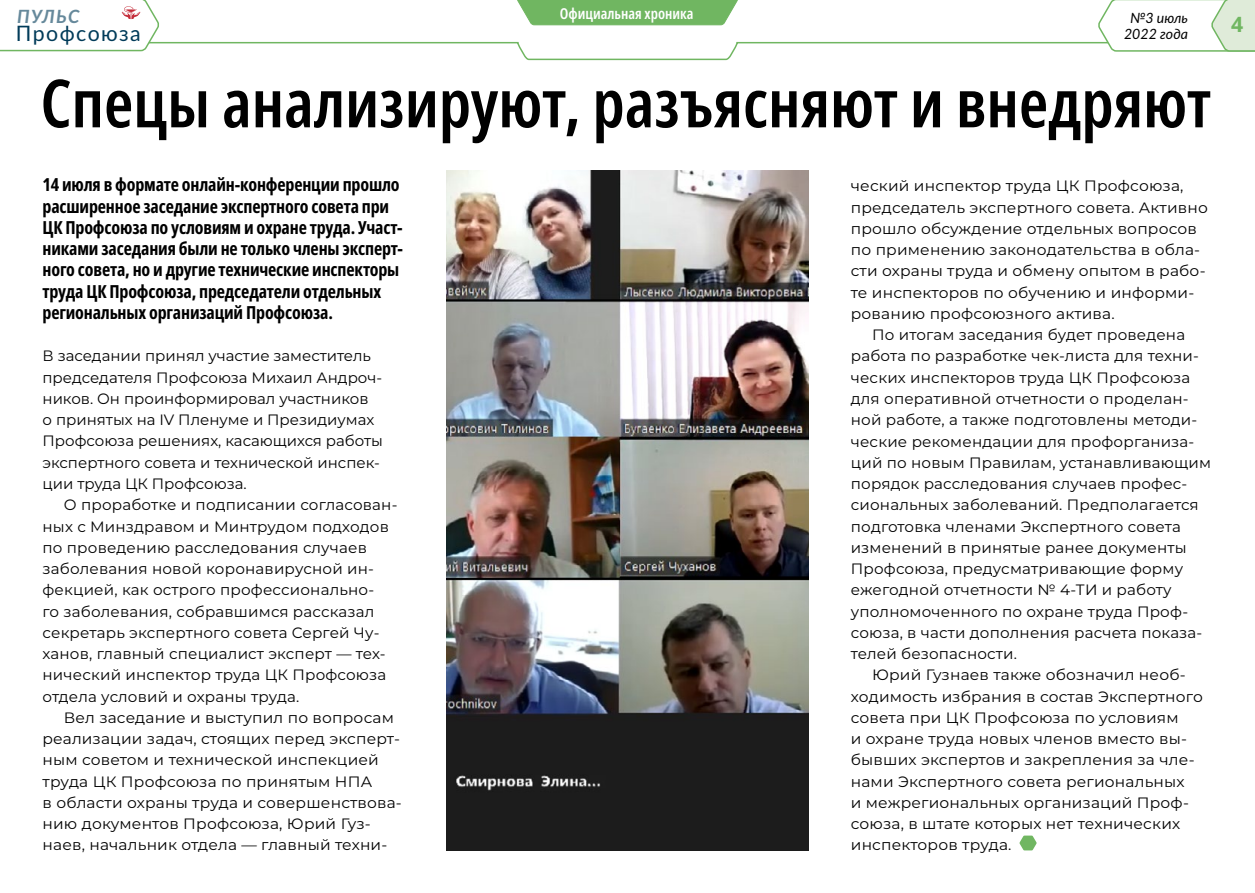
<style>
.page{position:relative;width:1255px;height:893px;background:#fff}
.page>*{position:absolute;margin:0;border:0;box-sizing:border-box;transform-origin:0 0}
.t1{font:600 extra-condensed 66.45px "Noto Sans";color:#000}
.t2{font:21.3px "Lato";letter-spacing:.07em;color:#003b59}
.t3{font:700 21.3px "Noto Sans";color:#70b661}
.t4{font:italic 700 18.3px "Lato";letter-spacing:.07em;color:#66899b}
.t5{font:700 extra-condensed 18px/21.3px "Noto Sans";letter-spacing:-.01em;color:#000}
.t6{font:15px/21.3px "Montserrat";letter-spacing:.01em;color:#000}
.t7{font:600 extra-condensed 15px "Noto Sans";color:#fff}
.t8{font:italic 14.1px/15.3px "Lato";color:#000;text-align:center}
</style>
<div class="page">
<img style="left:446px;top:170px;width:362px;height:680px">
<svg style="left:1019px;top:836px;width:17px;height:14px"></svg>
<svg style="left:161px;top:41px;width:935px;height:20px"></svg>
<svg style="left:517px;top:0;width:221px;height:26px;background:#7dbc6f"></svg>
<svg style="left:1096px;top:0;width:158px;height:52px"></svg>
<svg style="left:0;top:0;width:161px;height:52px"></svg>
<p class="t4" style="left:17px;top:3px;width:64px">ПУЛЬС</p>
<h2 class="t2" style="left:16px;top:18px;width:126px">Профсоюза</h2>
<p class="t7" style="left:560px;top:3px;width:135px">Официальная хроника</p>
<p class="t8" style="left:1123px;top:10px;width:65px">№3 июль<br>2022 года</p>
<h2 class="t3" style="left:1231px;top:9px;width:14px">4</h2>
<h1 class="t1" style="left:40px;top:56px;width:1172px">Спецы анализируют, разъясняют и внедряют</h1>
<p class="t6" style="left:850px;top:175px;width:334px">ческий инспектор труда ЦК Профсоюза,</p>
<p class="t6" style="left:850px;top:196px;width:358px">председатель экспертного совета. Активно</p>
<p class="t6" style="left:850px;top:217px;width:347px">прошло обсуждение отдельных вопросов</p>
<p class="t6" style="left:850px;top:239px;width:351px">по применению законодательства в обла-</p>
<p class="t6" style="left:850px;top:260px;width:356px">сти охраны труда и обмену опытом в рабо-</p>
<p class="t6" style="left:850px;top:281px;width:345px">те инспекторов по обучению и информи-</p>
<p class="t6" style="left:850px;top:302px;width:265px">рованию профсоюзного актива.</p>
<p class="t6" style="left:872px;top:324px;width:314px">По итогам заседания будет проведена</p>
<p class="t6" style="left:850px;top:345px;width:349px">работа по разработке чек-листа для техни-</p>
<p class="t6" style="left:850px;top:366px;width:341px">ческих инспекторов труда ЦК Профсоюза</p>
<p class="t6" style="left:850px;top:387px;width:339px">для оперативной отчетности о проделан-</p>
<p class="t6" style="left:850px;top:409px;width:348px">ной работе, а также подготовлены методи-</p>
<p class="t6" style="left:850px;top:430px;width:345px">ческие рекомендации для профорганиза-</p>
<p class="t6" style="left:850px;top:451px;width:361px">ций по новым Правилам, устанавливающим</p>
<p class="t6" style="left:850px;top:472px;width:338px">порядок расследования случаев профес-</p>
<p class="t6" style="left:850px;top:494px;width:349px">сиональных заболеваний. Предполагается</p>
<p class="t6" style="left:850px;top:515px;width:332px">подготовка членами Экспертного совета</p>
<p class="t6" style="left:850px;top:536px;width:337px">изменений в принятые ранее документы</p>
<p class="t6" style="left:850px;top:558px;width:334px">Профсоюза, предусматривающие форму</p>
<p class="t6" style="left:850px;top:579px;width:322px">ежегодной отчетности № 4-ТИ и работу</p>
<p class="t6" style="left:850px;top:600px;width:339px">уполномоченного по охране труда Проф-</p>
<p class="t6" style="left:850px;top:621px;width:353px">союза, в части дополнения расчета показа-</p>
<p class="t6" style="left:850px;top:643px;width:168px">телей безопасности.</p>
<p class="t6" style="left:872px;top:664px;width:315px">Юрий Гузнаев также обозначил необ-</p>
<p class="t6" style="left:850px;top:685px;width:353px">ходимость избрания в состав Экспертного</p>
<p class="t6" style="left:850px;top:706px;width:329px">совета при ЦК Профсоюза по условиям</p>
<p class="t6" style="left:850px;top:728px;width:337px">и охране труда новых членов вместо вы-</p>
<p class="t6" style="left:850px;top:749px;width:345px">бывших экспертов и закрепления за чле-</p>
<p class="t6" style="left:850px;top:770px;width:335px">нами Экспертного совета региональных</p>
<p class="t6" style="left:850px;top:791px;width:339px">и межрегиональных организаций Проф-</p>
<p class="t6" style="left:850px;top:813px;width:331px">союза, в штате которых нет технических</p>
<p class="t6" style="left:850px;top:834px;width:162px">инспекторов труда.</p>
<p class="t5" style="left:43px;top:174px;width:362px">14 июля в формате онлайн-конференции прошло расширенное заседание экспертного совета при ЦК Профсоюза по условиям и охране труда. Участ&shy;никами заседания были не только члены эксперт&shy;ного совета, но и другие технические инспекторы труда ЦК Профсоюза, председатели отдельных региональных организаций Профсоюза.</p>
<p class="t6" style="left:43px;top:345px;width:342px">В заседании принял участие заместитель председателя Профсоюза Михаил Андроч&shy;ников. Он проинформировал участников<br>о принятых на IV Пленуме и Президиумах Профсоюза решениях, касающихся работы экспертного совета и технической инспек&shy;ции труда ЦК Профсоюза.</p>
<p class="t6" style="left:43px;top:494px;width:356px;text-indent:21px">О проработке и подписании согласован&shy;ных с Минздравом и Минтрудом подходов по проведению расследования случаев заболевания новой коронавирусной ин&shy;фекцией, как острого профессионально-<br>го заболевания, собравшимся рассказал секретарь экспертного совета Сергей Чу&shy;ханов, главный специалист эксперт — тех&shy;нический инспектор труда ЦК Профсоюза отдела условий и охраны труда.</p>
<p class="t6" style="left:43px;top:706px;width:361px;text-indent:21px">Вел заседание и выступил по вопросам реализации задач, стоящих перед эксперт&shy;ным советом и технической инспекцией труда ЦК Профсоюза по принятым НПА<br>в области охраны труда и совершенствова&shy;нию документов Профсоюза, Юрий Гуз&shy;наев, начальник отдела — главный техни-</p>
</div>
